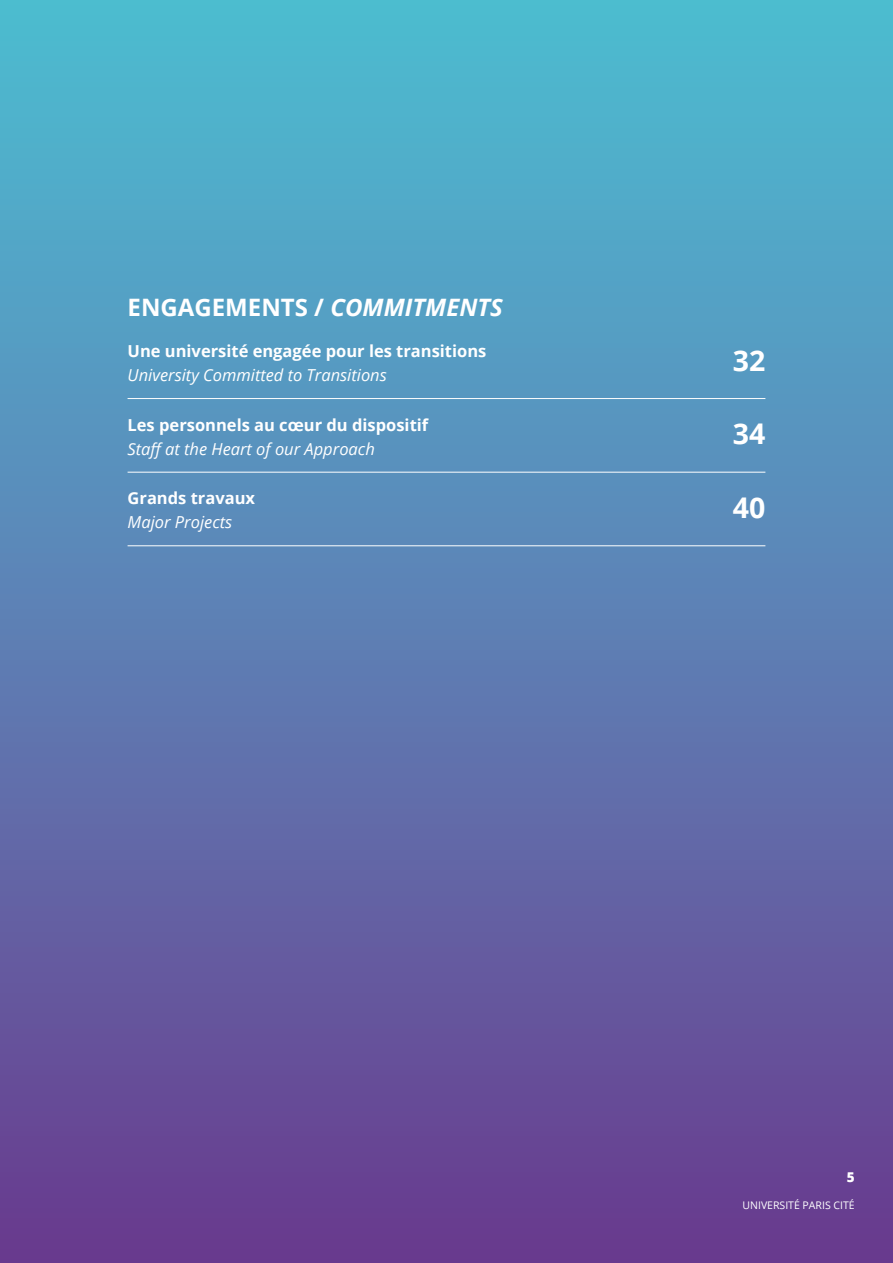
<style>
.page{position:relative;width:893px;height:1263px;background:#fff}
.page>*{position:absolute;margin:0;border:0;box-sizing:border-box;transform-origin:0 0}
.t1{font:700 28.5px "Open Sans";color:#fff}
.t2{font:700 24px "Open Sans";color:#fff}
.t3{font:700 16.5px "Open Sans";color:#fff}
.t4{font:italic 16.5px "Open Sans";color:#fff}
.t5{font:800 13.5px "Open Sans";color:#fff}
.t6{font:10.5px "Open Sans";color:#fff}
.s1{font-style:italic}
</style>
<div class="page">
<div style="left:0;top:0;width:893px;height:1263px;background:linear-gradient(to bottom,#4dc0d4,#6b3b90)"></div>
<hr style="left:128px;top:398px;width:637px;height:1px;background:#fff">
<hr style="left:128px;top:472px;width:637px;height:1px;background:#fff">
<hr style="left:128px;top:545px;width:637px;height:1px;background:#fff">
<p class="t2" style="left:128px;top:290px;width:377px">ENGAGEMENTS / <span class="s1">COMMITMENTS</span></p>
<p class="t3" style="left:128px;top:339px;width:360px">Une université engagée pour les transitions</p>
<p class="t1" style="left:733px;top:340px;width:34px">32</p>
<p class="t4" style="left:128px;top:364px;width:261px">University Committed to Transitions</p>
<p class="t3" style="left:128px;top:413px;width:302px">Les personnels au cœur du dispositif</p>
<p class="t1" style="left:733px;top:414px;width:34px">34</p>
<p class="t4" style="left:128px;top:437px;width:249px">Staff at the Heart of our Approach</p>
<p class="t3" style="left:128px;top:487px;width:129px">Grands travaux</p>
<p class="t1" style="left:733px;top:487px;width:34px">40</p>
<p class="t4" style="left:128px;top:511px;width:106px">Major Projects</p>
<p class="t5" style="left:847px;top:1166px;width:9px">5</p>
<p class="t6" style="left:742px;top:1198px;width:114px">UNIVERSITÉ PARIS CITÉ</p>
</div>
